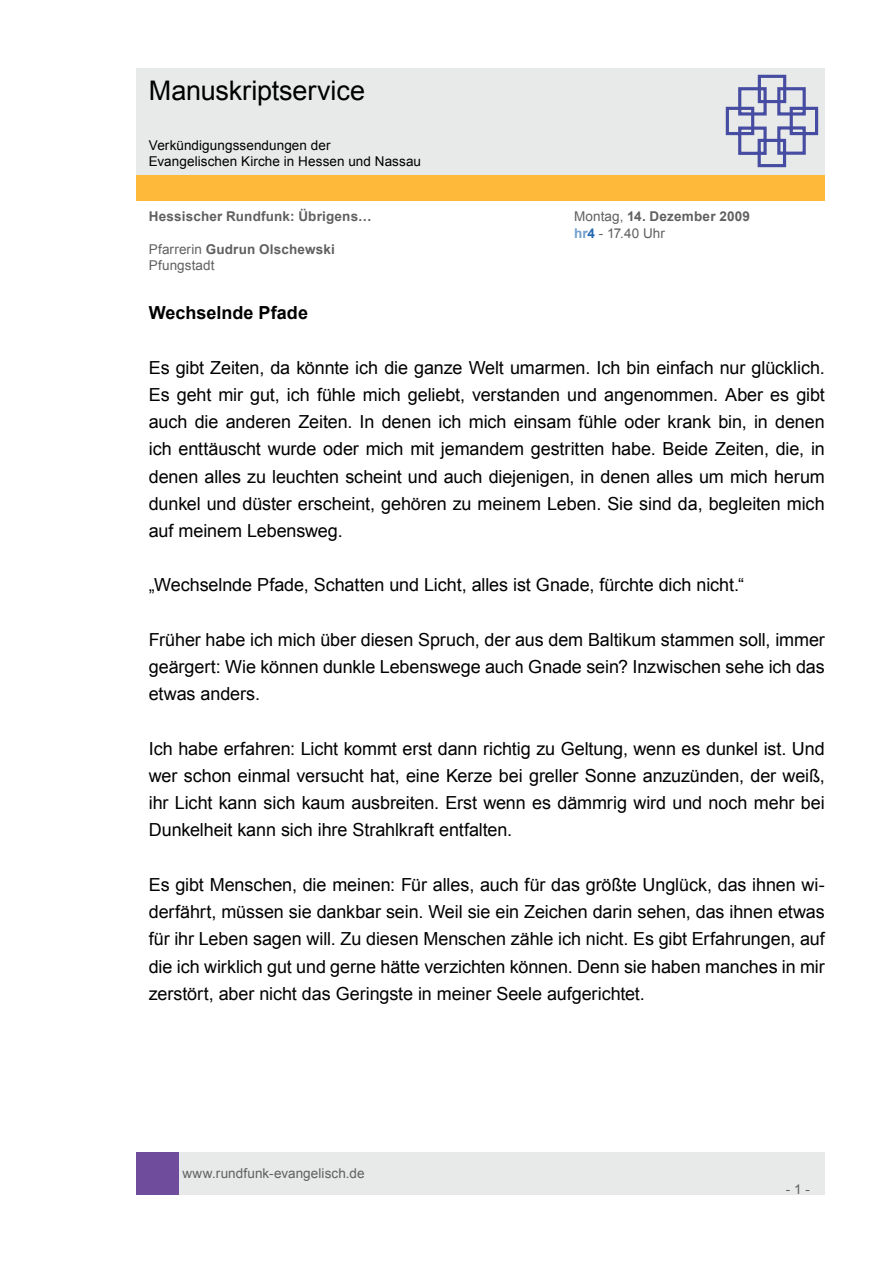
<style>
.page{position:relative;width:893px;height:1263px;background:#fff}
.page>*{position:absolute;margin:0;border:0;box-sizing:border-box;transform-origin:0 0}
.t1{font:27px "Arial";letter-spacing:-.005em;color:#000}
.t2{font:18px/27.2px "Arial";letter-spacing:-.005em;color:#000;text-align:justify}
.t3{font:700 18px "Arial";color:#000}
.t4{font:13.5px/16.2px "Arial";letter-spacing:.005em;color:#606060}
.t5{font:13.5px/16.2px "Arial";letter-spacing:.005em;color:#000}
.t6{font:700 13.5px "Arial";letter-spacing:.015em;color:#606060}
.s1{font-weight:700}
.s2{font-weight:700;color:#71a0cc}
.s3{font-weight:700;color:#2369b2}
</style>
<div class="page">
<div style="left:179px;top:1152px;width:646px;height:43px;background:#e8e9e9"></div>
<div style="left:136px;top:1152px;width:43px;height:43px;background:#704c9c"></div>
<div style="left:136px;top:175px;width:689px;height:26px;background:#ffb93a"></div>
<div style="left:136px;top:68px;width:689px;height:106px;background:#e8e9e9"></div>
<svg style="left:725px;top:74px;width:94px;height:94px"></svg>
<h1 class="t1" style="left:149px;top:73px;width:218px">Manuskriptservice</h1>
<p class="t5" style="left:149px;top:137px;width:274px">Verkündigungssendungen der<br>Evangelischen Kirche in Hessen und Nassau</p>
<p class="t6" style="left:149px;top:208px;width:224px">Hessischer Rundfunk: Übrigens…</p>
<p class="t4" style="left:574px;top:209px;width:178px">Montag, <span class="s1">14. Dezember 2009 </span><span class="s2">hr</span><span class="s3">4</span> - 17.40 Uhr</p>
<p class="t4" style="left:149px;top:241px;width:187px">Pfarrerin <span class="s1">Gudrun Olschewski<br></span>Pfungstadt</p>
<p class="t3" style="left:149px;top:301px;width:161px">Wechselnde Pfade</p>
<p class="t2" style="left:149px;top:354px;width:678px">Es gibt Zeiten, da könnte ich die ganze Welt umarmen. Ich bin einfach nur glücklich.<br>Es geht mir gut, ich fühle mich geliebt, verstanden und angenommen. Aber es gibt auch die anderen Zeiten. In denen ich mich einsam fühle oder krank bin, in denen ich enttäuscht wurde oder mich mit jemandem gestritten habe. Beide Zeiten, die, in denen alles zu leuchten scheint und auch diejenigen, in denen alles um mich herum dunkel und düster erscheint, gehören zu meinem Leben. Sie sind da, begleiten mich auf meinem Lebensweg.</p>
<p class="t2" style="left:149px;top:572px;width:597px">„Wechselnde Pfade, Schatten und Licht, alles ist Gnade, fürchte dich nicht.“</p>
<p class="t2" style="left:149px;top:626px;width:678px">Früher habe ich mich über diesen Spruch, der aus dem Baltikum stammen soll, immer geärgert: Wie können dunkle Lebenswege auch Gnade sein? Inzwischen sehe ich das etwas anders.</p>
<p class="t2" style="left:149px;top:735px;width:678px">Ich habe erfahren: Licht kommt erst dann richtig zu Geltung, wenn es dunkel ist. Und wer schon einmal versucht hat, eine Kerze bei greller Sonne anzuzünden, der weiß, ihr Licht kann sich kaum ausbreiten. Erst wenn es dämmrig wird und noch mehr bei Dunkelheit kann sich ihre Strahlkraft entfalten.</p>
<p class="t2" style="left:149px;top:871px;width:678px">Es gibt Menschen, die meinen: Für alles, auch für das größte Unglück, das ihnen wi&shy;derfährt, müssen sie dankbar sein. Weil sie ein Zeichen darin sehen, das ihnen etwas für ihr Leben sagen will. Zu diesen Menschen zähle ich nicht. Es gibt Erfahrungen, auf die ich wirklich gut und gerne hätte verzichten können. Denn sie haben manches in mir zerstört, aber nicht das Geringste in meiner Seele aufgerichtet.</p>
<p class="t4" style="left:182px;top:1165px;width:184px">www.rundfunk-evangelisch.de</p>
<p class="t4" style="left:786px;top:1181px;width:26px">- 1 -</p>
</div>
